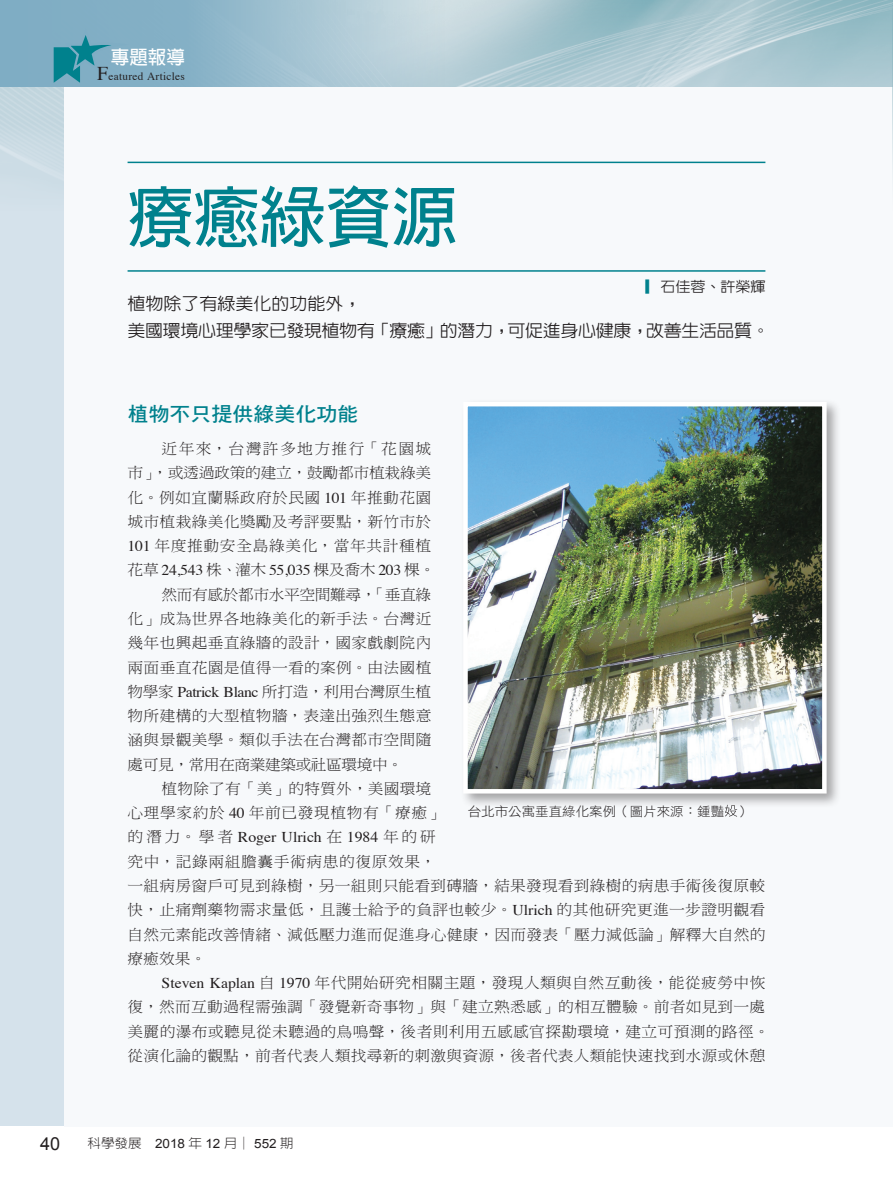
<style>
.page{position:relative;width:893px;height:1191px;background:#fff}
.page>*{position:absolute;margin:0;border:0;box-sizing:border-box;transform-origin:0 0}
.單元{font:700 66px "AR New Hei B5";color:#00818d}
.大標{font:19.95px "DF Hei Std W7";color:#00818d;scale:1.05 1}
.t1{font:700 18.6px "AR New Hei B5";color:#fff}
.t2{font:18px "Arial";color:#231f20}
.介紹{font:500 17.1px/27px "AR New Hei B5";letter-spacing:-.02em;color:#231f20;scale:1.05 1}
.內文{font:15px/24.3px "DF Ming Std W3";letter-spacing:.02em;color:#231f20;scale:1.05 1}
.作者-開頭{font:500 14.25px "AR New Hei B5";color:#231f20;scale:1.05 1}
.圖說{font:12.9px "DF Hei Std W3";color:#231f20;scale:1.05 1}
.t3{font:12.9px "Arial";color:#231f20;scale:1.05 1}
.t4{font:11.25px "Times";letter-spacing:.025em;color:#231f20}
.s1{font-size:19.5px}
.s2{color:#00818d}
.s3{font-weight:700}
.s4{font-family:"Times"}
.s5{font-family:"AR New Hei B5";font-weight:300}
</style>
<div class="page">
<div style="left:0;top:0;width:893px;height:1126px;background:#d5e2eb"></div>
<img style="left:0;top:0;width:893px;height:168px">
<div style="left:64px;top:87px;width:829px;height:1039px;background:#f7f9fb"></div>
<svg style="left:0;top:0;width:591px;height:87px;background:#a1c1d0"></svg>
<svg style="left:54px;top:25px;width:84px;height:58px;background:#65a4b8"></svg>
<svg style="left:725px;top:808px;width:12px;height:8px"></svg>
<hr style="left:128px;top:162px;width:637px;height:1px;background:#00818d">
<hr style="left:128px;top:270px;width:637px;height:2px;background:#00818d">
<div style="left:460px;top:399px;width:381px;height:409px;background:#231f20;opacity:.4"></div>
<img style="left:461px;top:400px;width:368px;height:395px">
<p class="t1" style="left:111px;top:48px;width:76px">專題報導</p>
<p class="t4" style="left:97px;top:66px;width:89px"><span class="s1">F</span>eatured Articles</p>
<p class="單元" style="left:128px;top:184px;width:331px">療癒綠資源</p>
<p class="作者-開頭" style="left:645px;top:280px;width:116px"><span class="s2">▎</span>石佳蓉<span class="s3">、</span>許榮輝</p>
<p class="介紹" style="left:128px;top:290px;width:613px">植物除了有綠美化的功能外，<br>美國環境心理學家已發現植物有「療癒」的潛力，可促進身心健康，改善生活品質。</p>
<p class="大標" style="left:128px;top:403px;width:221px">植物不只提供綠美化功能</p>
<p class="內文" style="left:128px;top:436px;width:295px;text-indent:34px">近年來，台灣許多地方推行「花園城市」，或透過政策的建立，鼓勵都市植栽綠美化。例如宜蘭縣政府於民國 <span class="s4">101</span> 年推動花園城市植栽綠美化獎勵及考評要點，新竹市於<br><span class="s4">101</span> 年度推動安全島綠美化，當年共計種植花草 <span class="s4">24,543</span> 株、灌木 <span class="s4">55,035</span> 棵及喬木 <span class="s4">203</span> 棵。</p>
<p class="內文" style="left:128px;top:582px;width:291px;text-align:justify;text-indent:34px">然而有感於都市水平空間難尋，「垂直綠化」成為世界各地綠美化的新手法。台灣近幾年也興起垂直綠牆的設計，國家戲劇院內兩面垂直花園是值得一看的案例。由法國植物學家 <span class="s4">Patrick Blanc</span> 所打造，利用台灣原生植物所建構的大型植物牆，表達出強烈生態意涵與景觀美學。類似手法在台灣都市空間隨處可見，常用在商業建築或社區環境中。</p>
<p class="內文" style="left:128px;top:776px;width:609px;text-indent:34px">植物除了有「美」的特質外，美國環境<br>心理學家約於 <span class="s4">40</span> 年前已發現植物有「療癒」<br>的潛力。學者 <span class="s4">Roger Ulrich</span> 在 <span class="s4">1984</span> 年的研<br>究中，記錄兩組膽囊手術病患的復原效果，<br>一組病房窗戶可見到綠樹，另一組則只能看到磚牆，結果發現看到綠樹的病患手術後復原較快，止痛劑藥物需求量低，且護士給予的負評也較少。<span class="s4">Ulrich</span> 的其他研究更進一步證明觀看自然元素能改善情緒、減低壓力進而促進身心健康，因而發表「壓力減低論」解釋大自然的療癒效果。</p>
<p class="內文" style="left:128px;top:970px;width:613px;text-indent:34px"><span class="s4">Steven Kaplan</span> 自 <span class="s4">1970</span> 年代開始研究相關主題，發現人類與自然互動後，能從疲勞中恢復，然而互動過程需強調「發覺新奇事物」與「建立熟悉感」的相互體驗。前者如見到一處美麗的瀑布或聽見從未聽過的鳥鳴聲，後者則利用五感感官探勘環境，建立可預測的路徑。從演化論的觀點，前者代表人類找尋新的刺激與資源，後者代表人類能快速找到水源或休憩</p>
<p class="圖說" style="left:468px;top:804px;width:271px">台北市公寓垂直綠化案例（圖片來源：鍾豔 ）</p>
<p class="t2" style="left:40px;top:1131px;width:22px">40</p>
<p class="t3" style="left:88px;top:1134px;width:198px"><span class="s5">科學發展</span> 2018 <span class="s5">年</span> 12 <span class="s5">月│</span> 552 <span class="s5">期</span></p>
</div>
